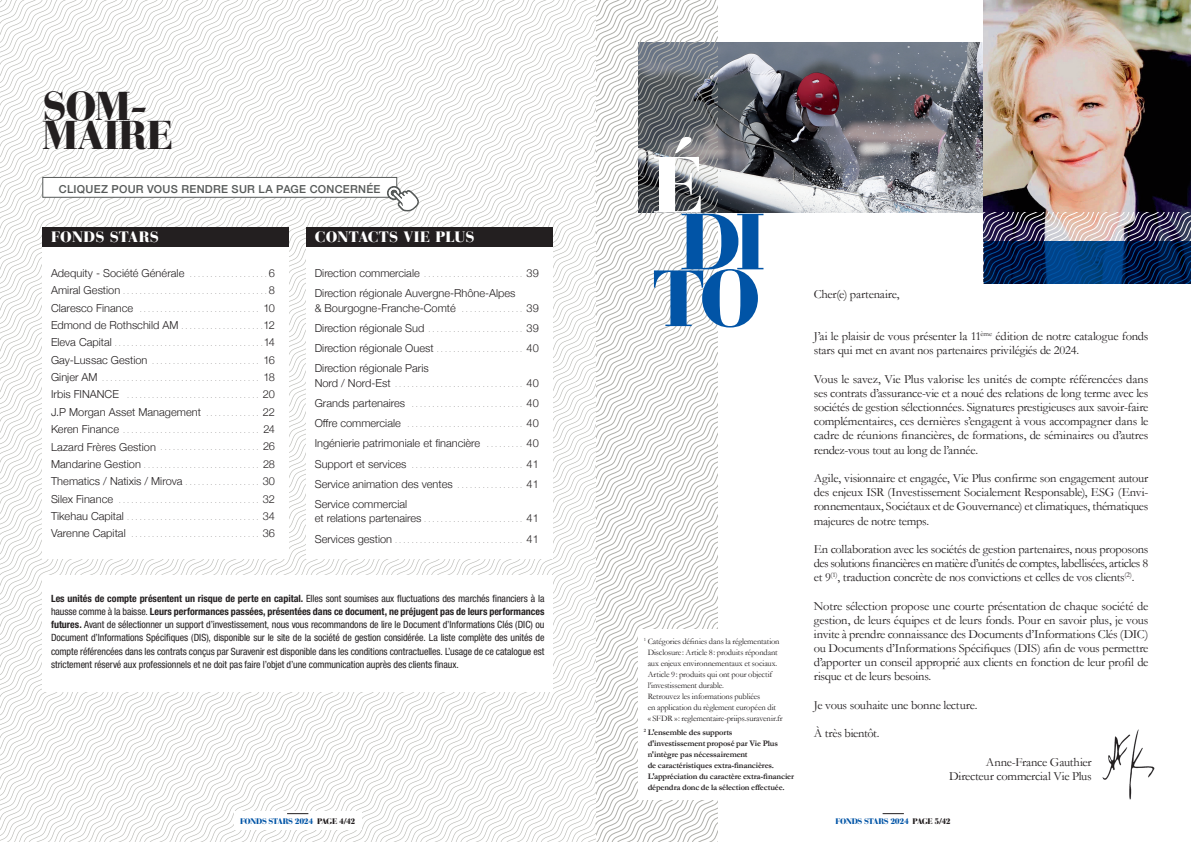
<style>
.page{position:relative;width:1191px;height:842px;background:#fff}
.page>*{position:absolute;margin:0;border:0;box-sizing:border-box;transform-origin:0 0}
.t1{font:900 79px/56.7px "Bauer Bodoni Std";color:#0154a6;text-align:center}
.t2{font:900 79px "Bauer Bodoni Std";color:#fff}
.t3{font:900 40px/28.4px "Bauer Bodoni Std";letter-spacing:-.015em;color:#231f20}
.t4{font:900 15px "Bauer Bodoni Std";letter-spacing:.01em;color:#fff}
.t5{font:12.5px/14.2px "Garamond";letter-spacing:-.02em;color:#231f20;text-align:justify}
.t6{font:300 11px/17.3px "Helvetica Neue";color:#231f20}
.t7{font:500 11px "Helvetica Neue";letter-spacing:.025em;color:#555958}
.t8{font:condensed 10px/13px "Helvetica Neue LT Std";letter-spacing:-.01em;color:#231f20;text-align:justify}
.t9{font:8.5px/11px "Garamond";letter-spacing:-.02em;color:#231f20}
.t10{font:700 8.5px/11px "Garamond";letter-spacing:-.02em;color:#231f20}
.t11{font:900 8px "Bauer Bodoni Std";letter-spacing:-.045em;color:#0154a6}
.t12{font:300 5px "Helvetica Neue";color:#231f20}
.s1{font-size:11px}
.s2{font-size:5px}
.s3{font-weight:700}
.s4{color:#231f20}
</style>
<div class="page">
<svg style="left:882px;top:813px;width:22px;height:1px"></svg>
<img style="left:717px;top:43px;width:267px;height:170px">
<svg style="left:595px;top:791px;width:122px;height:51px"></svg>
<svg style="left:595px;top:0;width:122px;height:791px"></svg>
<img style="left:1102px;top:729px;width:52px;height:71px">
<img style="left:984px;top:0;width:207px;height:213px">
<svg style="left:984px;top:213px;width:207px;height:28px;background:#877b8c"></svg>
<svg style="left:984px;top:241px;width:207px;height:42px;background:#002a61"></svg>
<div style="left:638px;top:629px;width:156px;height:170px;background:#fff"></div>
<img style="left:0;top:0;width:595px;height:842px">
<div style="left:43px;top:247px;width:246px;height:311px;background:#fff"></div>
<div style="left:43px;top:575px;width:510px;height:117px;background:#fff"></div>
<div style="left:306px;top:247px;width:247px;height:311px;background:#fff"></div>
<div style="left:306px;top:227px;width:247px;height:20px;background:#231f20"></div>
<div style="left:43px;top:227px;width:246px;height:20px;background:#231f20"></div>
<div style="left:234px;top:811px;width:127px;height:18px;background:#fff"></div>
<svg style="left:287px;top:813px;width:21px;height:1px"></svg>
<div style="left:43px;top:177px;width:354px;height:20px;background:#fff"></div>
<div style="left:43px;top:177px;width:354px;height:21px;border:1px solid #555958"></div>
<svg style="left:387px;top:186px;width:32px;height:26px"></svg>
<h2 class="t3" style="left:43px;top:92px;width:133px">SOM-<br>MAIRE</h2>
<p class="t7" style="left:59px;top:180px;width:323px">CLIQUEZ POUR VOUS RENDRE SUR LA PAGE CONCERNÉE</p>
<p class="t4" style="left:51px;top:228px;width:109px">FONDS STARS</p>
<p class="t4" style="left:315px;top:228px;width:161px">CONTACTS VIE PLUS</p>
<p class="t6" style="left:51px;top:264px;width:135px">Adequity - Société Générale</p>
<p class="t6" style="left:269px;top:264px;width:8px">6</p>
<p class="t12" style="left:51px;top:289px;width:225px"><span class="s1">Amiral Gestion</span> . . . . . . . . . . . . . . . . . . . . . . . . . . . . . . . . . . <span class="s1">8</span></p>
<p class="t6" style="left:51px;top:298px;width:84px">Claresco Finance</p>
<p class="t6" style="left:51px;top:298px;width:225px;text-align:justify;text-indent:212px">10<br>Edmond de Rothschild AM <span class="s2">. . . . . . . . . . . . . . . . . . .</span> 12<br>Eleva Capital</p>
<p class="t6" style="left:264px;top:333px;width:13px">14</p>
<p class="t6" style="left:51px;top:350px;width:98px">Gay-Lussac Gestion</p>
<p class="t6" style="left:263px;top:350px;width:13px">16</p>
<p class="t6" style="left:51px;top:368px;width:48px">Ginjer AM</p>
<p class="t6" style="left:263px;top:368px;width:13px">18</p>
<p class="t6" style="left:51px;top:385px;width:69px">Irbis FINANCE</p>
<p class="t6" style="left:263px;top:385px;width:14px">20</p>
<p class="t6" style="left:51px;top:402px;width:151px">J. P Morgan Asset Management</p>
<p class="t6" style="left:263px;top:402px;width:14px">22</p>
<p class="t12" style="left:51px;top:427px;width:225px"><span class="s1">Keren Finance</span> . . . . . . . . . . . . . . . . . . . . . . . . . . . . . . . . . <span class="s1">24</span></p>
<p class="t6" style="left:51px;top:437px;width:106px">Lazard Frères Gestion</p>
<p class="t6" style="left:263px;top:437px;width:14px">26</p>
<p class="t12" style="left:51px;top:462px;width:225px"><span class="s1">Mandarine Gestion</span> . . . . . . . . . . . . . . . . . . . . . . . . . . . . <span class="s1">28</span></p>
<p class="t6" style="left:51px;top:472px;width:225px">Thematics / Natixis / Mirova <span class="s2">. . . . . . . . . . . . . . . . . .</span> 30<br>Silex Finance</p>
<p class="t6" style="left:263px;top:489px;width:14px">32</p>
<p class="t12" style="left:51px;top:514px;width:225px"><span class="s1">Tikehau Capital</span> . . . . . . . . . . . . . . . . . . . . . . . . . . . . . . . . <span class="s1">34</span></p>
<p class="t6" style="left:51px;top:524px;width:76px">Varenne Capital</p>
<p class="t6" style="left:263px;top:524px;width:14px">36</p>
<p class="t6" style="left:315px;top:264px;width:106px">Direction commerciale</p>
<p class="t6" style="left:526px;top:264px;width:14px">39</p>
<p class="t6" style="left:315px;top:285px;width:202px;line-height:14.5px">Direction régionale Auvergne-Rhône-Alpes &amp; Bourgogne-Franche-Comté</p>
<p class="t6" style="left:315px;top:297px;width:225px;line-height:20.2px;text-align:justify;text-indent:212px">39<br>Direction régionale Sud <span class="s2">. . . . . . . . . . . . . . . . . . . . . . .</span> 39<br>Direction régionale Ouest <span class="s2">. . . . . . . . . . . . . . . . . . . . .</span> 40<br>Direction régionale Paris</p>
<p class="t6" style="left:315px;top:373px;width:77px">Nord / Nord-Est</p>
<p class="t6" style="left:526px;top:373px;width:14px">40</p>
<p class="t6" style="left:315px;top:394px;width:92px">Grands partenaires</p>
<p class="t6" style="left:526px;top:394px;width:14px">40</p>
<p class="t6" style="left:315px;top:414px;width:88px">Offre commerciale</p>
<p class="t6" style="left:526px;top:414px;width:14px">40</p>
<p class="t6" style="left:315px;top:434px;width:167px">Ingénierie patrimoniale et financière</p>
<p class="t6" style="left:526px;top:434px;width:14px">40</p>
<p class="t6" style="left:315px;top:454px;width:93px">Support et services</p>
<p class="t6" style="left:526px;top:454px;width:14px">41</p>
<p class="t6" style="left:315px;top:474px;width:139px">Service animation des ventes</p>
<p class="t6" style="left:526px;top:474px;width:14px">41</p>
<p class="t6" style="left:315px;top:496px;width:225px;line-height:14.5px">Service commercial<br>et relations partenaires <span class="s2">. . . . . . . . . . . . . . . . . . . . . . . .</span> 41</p>
<p class="t12" style="left:315px;top:537px;width:225px"><span class="s1">Services gestion</span> . . . . . . . . . . . . . . . . . . . . . . . . . . . . . . . <span class="s1">41</span></p>
<p class="t8" style="left:51px;top:592px;width:495px"><span class="s3">Les unités de compte présentent un risque de perte en capital.</span> Elles sont soumises aux fluctuations des marchés financiers à la hausse comme à la baisse. <span class="s3">Leurs performances passées, présentées dans ce document, ne préjugent pas de leurs performances futures.</span> Avant de sélectionner un support d’investissement, nous vous recommandons de lire le Document d’Informations Clés (DIC) ou Document d’Informations Spécifiques (DIS), disponible sur le site de la société de gestion considérée. La liste complète des unités de compte référencées dans les contrats conçus par Suravenir est disponible dans les conditions contractuelles. L’usage de ce catalogue est strictement réservé aux professionnels et ne doit pas faire l’objet d’une communication auprès des clients finaux.</p>
<p class="t11" style="left:240px;top:816px;width:117px">FONDS STARS 2024 <span class="s4">PAGE 4/42</span></p>
<h1 class="t2" style="left:652px;top:137px;width:54px">É</h1>
<h1 class="t1" style="left:652px;top:214px;width:115px">DI<br>TO</h1>
<p class="t9" style="left:648px;top:636px;width:137px;text-indent:-4px"><sup>1</sup> Catégories définies dans la réglementation Disclosure: Article 8: produits répondant aux enjeux environnementaux et sociaux.<br>Article 9: produits qui ont pour objectif l’investissement durable.<br>Retrouvez les informations publiées<br>en application du règlement européen dit<br>« SFDR »: reglementaire-priips.suravenir.fr</p>
<p class="t10" style="left:648px;top:727px;width:148px;text-indent:-4px"><sup>2</sup> L'ensemble des supports<br>d'investissement proposé par Vie Plus n'intègre pas nécessairement<br>de caractéristiques extra-financières.<br>L'appréciation du caractère extra-financier dépendra donc de la sélection effectuée.</p>
<p class="t5" style="left:814px;top:286px;width:87px">Cher(e) partenaire,</p>
<p class="t5" style="left:814px;top:329px;width:336px">J’ai le plaisir de vous présenter la 11<sup>ème</sup> édition de notre catalogue fonds stars qui met en avant nos partenaires privilégiés de 2024.</p>
<p class="t5" style="left:814px;top:372px;width:336px">Vous le savez, Vie Plus valorise les unités de compte référencées dans ses contrats d’assurance-vie et a noué des relations de long terme avec les sociétés de gestion sélectionnées. Signatures prestigieuses aux savoir-faire complémentaires, ces dernières s’engagent à vous accompagner dans le cadre de réunions financières, de formations, de séminaires ou d’autres rendez-vous tout au long de l’année.</p>
<p class="t5" style="left:814px;top:471px;width:336px">Agile, visionnaire et engagée, Vie Plus confirme son engagement autour des enjeux ISR (Investissement Socialement Responsable), ESG (Envi&shy;ronnementaux, Sociétaux et de Gouvernance) et climatiques, thématiques majeures de notre temps.</p>
<p class="t5" style="left:814px;top:542px;width:336px">En collaboration avec les sociétés de gestion partenaires, nous proposons des solutions financières en matière d’unités de comptes, labellisées, articles 8 et 9<sup>(1)</sup>, traduction concrète de nos convictions et celles de vos clients<sup>(2)</sup>.</p>
<p class="t5" style="left:814px;top:598px;width:336px">Notre sélection propose une courte présentation de chaque société de gestion, de leurs équipes et de leurs fonds. Pour en savoir plus, je vous invite à prendre connaissance des Documents d’Informations Clés (DIC) ou Documents d’Informations Spécifiques (DIS) afin de vous permettre d’apporter un conseil approprié aux clients en fonction de leur profil de risque et de leurs besoins.</p>
<p class="t5" style="left:814px;top:698px;width:165px">Je vous souhaite une bonne lecture.</p>
<p class="t5" style="left:814px;top:726px;width:67px">À très bientôt.</p>
<p class="t5" style="left:949px;top:754px;width:144px;text-align:right">Anne-France Gauthier<br>Directeur commercial Vie Plus</p>
<p class="t11" style="left:835px;top:816px;width:117px">FONDS STARS 2024 <span class="s4">PAGE 5/42</span></p>
</div>
